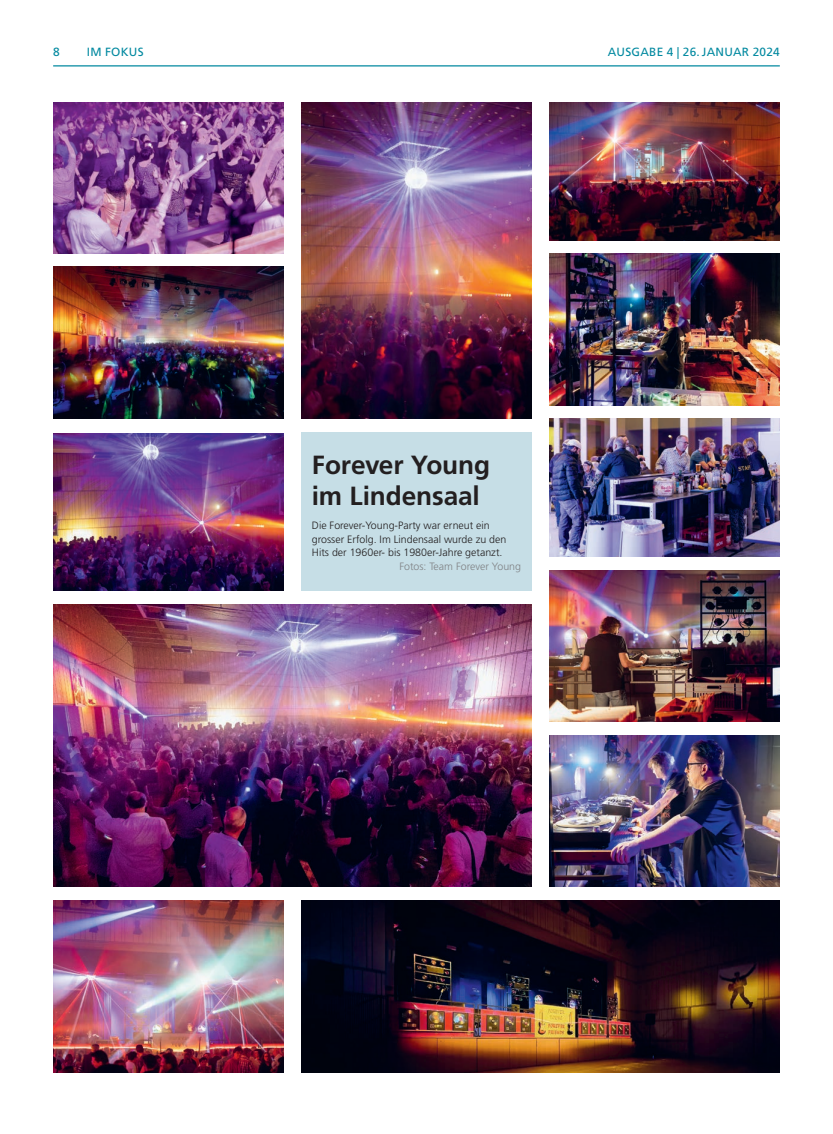
<style>
.page{position:relative;width:833px;height:1134px;background:#fff}
.page>*{position:absolute;margin:0;border:0;box-sizing:border-box;transform-origin:0 0}
.t1{font:700 26.25px/31.2px "Frutiger LT Std";letter-spacing:-.005em;color:#231f20}
.t2{font:11.88px "Frutiger LT Std";letter-spacing:.02em;color:#0289a0}
.t3{font:300 10.62px/13.8px "Frutiger LT Std";color:#231f20}
.t4{font:300 10.62px "Frutiger LT Std";color:#808285}
</style>
<div class="page">
<hr style="left:53px;top:65px;width:727px;height:1px;background:#0289a0">
<div style="left:301px;top:433px;width:230px;height:158px;background:#c6dee6"></div>
<img style="left:53px;top:103px;width:230px;height:151px">
<img style="left:301px;top:103px;width:230px;height:316px">
<img style="left:53px;top:604px;width:478px;height:282px">
<img style="left:549px;top:254px;width:231px;height:151px">
<img style="left:549px;top:735px;width:231px;height:151px">
<img style="left:53px;top:266px;width:230px;height:153px">
<img style="left:53px;top:434px;width:230px;height:157px">
<img style="left:549px;top:570px;width:231px;height:151px">
<img style="left:549px;top:419px;width:231px;height:137px">
<img style="left:53px;top:900px;width:230px;height:172px">
<img style="left:549px;top:103px;width:231px;height:137px">
<img style="left:301px;top:900px;width:479px;height:172px">
<p class="t2" style="left:53px;top:45px;width:8px">8</p>
<p class="t2" style="left:87px;top:45px;width:58px">IM FOKUS</p>
<p class="t2" style="left:608px;top:45px;width:18px">AUSGABE</p>
<p class="t2" style="left:667px;top:45px;width:50px">4 | 26.JANUAR</p>
<p class="t2" style="left:752px;top:45px;width:29px">2024</p>
<h1 class="t1" style="left:312px;top:449px;width:180px">Forever Young im Lindensaal</h1>
<p class="t3" style="left:312px;top:518px;width:196px">Die Forever-Young-Party war erneut ein grosser Erfolg. Im Lindensaal wurde zu den<br>Hits der 1960er- bis 1980er-Jahre getanzt.</p>
<p class="t4" style="left:399px;top:560px;width:123px">Fotos: Team Forever Young</p>
</div>
